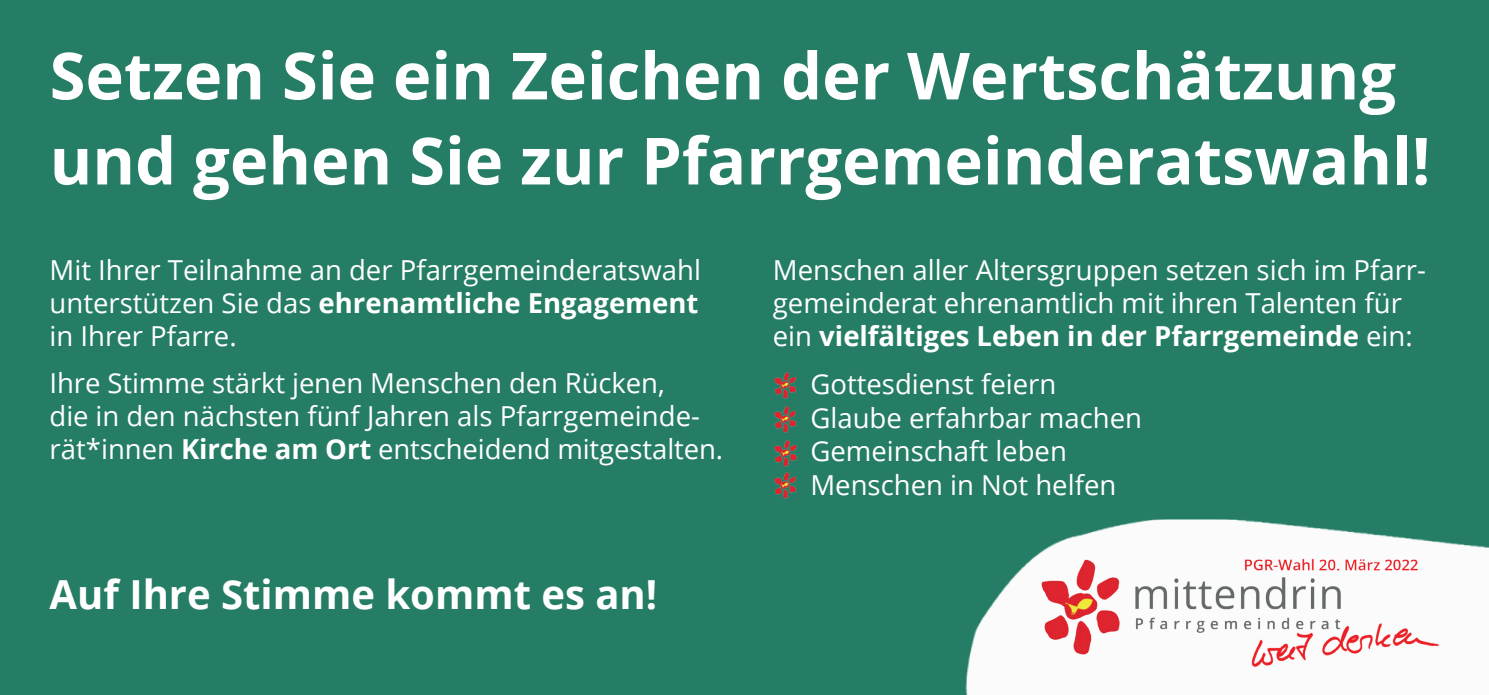
<style>
.page{position:relative;width:1489px;height:695px;background:#fff}
.page>*{position:absolute;margin:0;border:0;box-sizing:border-box;transform-origin:0 0}
.t1{font:700 65px/85px "Open Sans";color:#fff}
.t2{font:700 40px "Open Sans";color:#fff}
.t3{font:27.5px/33px "Open Sans";color:#fff}
.s1{font-weight:700}
</style>
<div class="page">
<div style="left:0;top:0;width:1488px;height:694px;background:#257d65"></div>
<img style="left:965px;top:519px;width:523px;height:175px">
<img style="left:1019px;top:540px;width:425px;height:135px">
<img style="left:774px;top:372px;width:22px;height:27px">
<img style="left:774px;top:406px;width:22px;height:27px">
<img style="left:774px;top:440px;width:23px;height:27px">
<img style="left:774px;top:472px;width:22px;height:27px">
<p class="t1" style="left:50px;top:32px;width:1382px">Setzen Sie ein Zeichen der Wertschätzung und gehen Sie zur Pfarrgemeinderatswahl!</p>
<p class="t3" style="left:50px;top:253px;width:653px;text-align:justify">Mit Ihrer Teilnahme an der Pfarrgemeinderatswahl unterstützen Sie das <span class="s1">ehrenamtliche Engagement </span>in Ihrer Pfarre.</p>
<p class="t3" style="left:50px;top:366px;width:675px">Ihre Stimme stärkt jenen Menschen den Rücken,<br>die in den nächsten fünf Jahren als Pfarrgemeinde&shy;rät*innen <span class="s1">Kirche am Ort</span> entscheidend mitgestalten.</p>
<p class="t2" style="left:50px;top:566px;width:609px">Auf Ihre Stimme kommt es an!</p>
<p class="t3" style="left:772px;top:253px;width:654px">Menschen aller Altersgruppen setzen sich im Pfarr&shy;gemeinderat ehrenamtlich mit ihren Talenten für ein <span class="s1">vielfältiges Leben in der Pfarrgemeinde</span> ein:</p>
<p class="t3" style="left:810px;top:366px;width:333px;line-height:33.8px">Gottesdienst feiern<br>Glaube erfahrbar machen<br>Gemeinschaft leben<br>Menschen in Not helfen</p>
</div>
